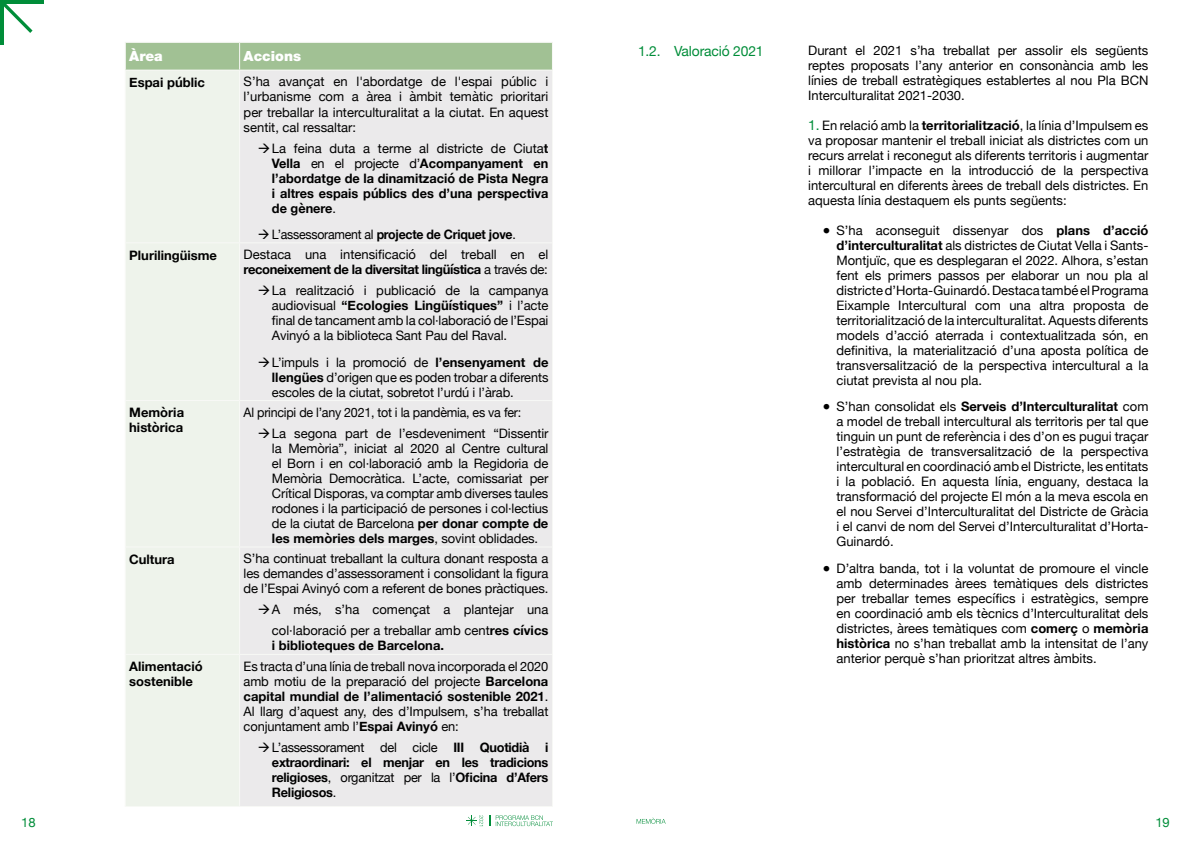
<style>
.page{position:relative;width:1191px;height:842px;background:#fff}
.page>*{position:absolute;margin:0;border:0;box-sizing:border-box;transform-origin:0 0}
.t1{font:14px "Helvetica Neue";letter-spacing:-.01em;color:#008d39}
.t2{font:900 14px "Helvetica Neue LT Std";color:#fff}
.t3{font:13px/15px "Helvetica Neue";color:#000;text-align:justify}
.t4{font:700 13px/15px "Helvetica Neue";color:#000;text-align:justify}
.t5{font:13px/21px "Helvetica Neue";color:#000;scale:.96 1}
.t6{font:700 13px "Helvetica Neue";letter-spacing:-.02em;color:#000;scale:.95 1}
.t7{font:13px "Helvetica Neue";color:#008d39}
.s1{font-weight:400}
.s2{font-weight:700}
.s3{font-size:14px;color:#008d39}
</style>
<div class="page">
<svg style="left:496px;top:815px;width:57px;height:11px"></svg>
<svg style="left:466px;top:815px;width:17px;height:11px"></svg>
<svg style="left:636px;top:818px;width:29px;height:6px"></svg>
<hr style="left:0;top:0;width:4px;height:44px;background:#008d39">
<hr style="left:0;top:0;width:44px;height:4px;background:#008d39">
<svg style="left:4px;top:4px;width:29px;height:29px"></svg>
<div style="left:126px;top:71px;width:113px;height:735px;background:#eef3eb"></div>
<div style="left:240px;top:71px;width:312px;height:735px;background:#ebeaeb"></div>
<svg style="left:125px;top:42px;width:428px;height:28px;background:#a5c399"></svg>
<hr style="left:125px;top:70px;width:115px;height:1px;background:#f8f9f6">
<hr style="left:125px;top:71px;width:1px;height:171px;background:#f8f9f6">
<hr style="left:240px;top:70px;width:313px;height:1px;background:#f8f9f6">
<hr style="left:239px;top:71px;width:1px;height:171px;background:#f8f9f6">
<hr style="left:552px;top:71px;width:1px;height:171px;background:#f8f9f6">
<hr style="left:125px;top:242px;width:115px;height:1px;background:#f8f9f6">
<hr style="left:125px;top:243px;width:1px;height:157px;background:#f8f9f6">
<hr style="left:240px;top:242px;width:313px;height:1px;background:#f8f9f6">
<hr style="left:239px;top:243px;width:1px;height:157px;background:#f8f9f6">
<hr style="left:552px;top:243px;width:1px;height:157px;background:#f8f9f6">
<hr style="left:125px;top:400px;width:115px;height:1px;background:#f8f9f6">
<hr style="left:125px;top:401px;width:1px;height:145px;background:#f8f9f6">
<hr style="left:240px;top:400px;width:313px;height:1px;background:#f8f9f6">
<hr style="left:239px;top:401px;width:1px;height:145px;background:#f8f9f6">
<hr style="left:552px;top:401px;width:1px;height:145px;background:#f8f9f6">
<hr style="left:125px;top:546px;width:115px;height:1px;background:#f8f9f6">
<hr style="left:125px;top:547px;width:1px;height:107px;background:#f8f9f6">
<hr style="left:240px;top:546px;width:313px;height:1px;background:#f8f9f6">
<hr style="left:239px;top:547px;width:1px;height:107px;background:#f8f9f6">
<hr style="left:552px;top:547px;width:1px;height:107px;background:#f8f9f6">
<hr style="left:125px;top:654px;width:115px;height:1px;background:#f8f9f6">
<hr style="left:125px;top:655px;width:1px;height:151px;background:#f8f9f6">
<hr style="left:240px;top:654px;width:313px;height:1px;background:#f8f9f6">
<hr style="left:239px;top:655px;width:1px;height:151px;background:#f8f9f6">
<hr style="left:552px;top:655px;width:1px;height:151px;background:#f8f9f6">
<hr style="left:125px;top:806px;width:115px;height:1px;background:#f8f9f6">
<hr style="left:240px;top:806px;width:313px;height:1px;background:#f8f9f6">
<svg style="left:259px;top:143px;width:10px;height:9px"></svg>
<svg style="left:259px;top:229px;width:10px;height:10px"></svg>
<svg style="left:259px;top:286px;width:10px;height:9px"></svg>
<svg style="left:259px;top:357px;width:10px;height:10px"></svg>
<svg style="left:259px;top:428px;width:10px;height:10px"></svg>
<svg style="left:259px;top:605px;width:10px;height:9px"></svg>
<svg style="left:259px;top:742px;width:10px;height:10px"></svg>
<p class="t2" style="left:129px;top:48px;width:35px">Àrea</p>
<p class="t2" style="left:244px;top:48px;width:59px">Accions</p>
<p class="t4" style="left:129px;top:75px;width:77px">Espai públic</p>
<p class="t3" style="left:244px;top:75px;width:306px">S’ha avançat en l'abordatge de l'espai públic i l’urbanisme com a àrea i àmbit temàtic prioritari per treballar la interculturalitat a la ciutat. En aquest sentit, cal ressaltar:</p>
<p class="t4" style="left:272px;top:141px;width:278px"><span class="s1">La feina duta a terme al districte de Ciuta</span>t Vella <span class="s1">en el projecte d’</span>Acompanyament en l’abordatge de la dinamització de Pista Negra i altres espais públics des d’una perspectiva de gènere<span class="s1">.</span></p>
<p class="t6" style="left:272px;top:224px;width:258px"><span class="s1">L’assessorament al</span> projecte de Criquet jove<span class="s1">.</span></p>
<p class="t4" style="left:129px;top:248px;width:89px">Plurilingüisme</p>
<p class="t3" style="left:244px;top:248px;width:306px">Destaca una intensificació del treball en el <span class="s2">reconeixement de la diversitat lingüística</span> a través de:</p>
<p class="t3" style="left:272px;top:284px;width:278px">La realització i publicació de la campanya audiovisual <span class="s2">“Ecologies Lingüístiques”</span> i l’acte final de tancament amb la col·laboració de l’Espai Avinyó a la biblioteca Sant Pau del Raval.</p>
<p class="t3" style="left:272px;top:355px;width:278px">L’impuls i la promoció de <span class="s2">l’ensenyament de llengües</span> d’origen que es poden trobar a diferents escoles de la ciutat, sobretot l’urdú i l’àrab.</p>
<p class="t4" style="left:129px;top:405px;width:56px">Memòria històrica</p>
<p class="t5" style="left:272px;top:403px;width:289px;text-indent:-28px">Al principi de l’any 2021, tot i la pandèmia, es va fer:<br>La segona part de l’esdeveniment “Dissentir</p>
<p class="t3" style="left:272px;top:442px;width:278px">la Memòria”, iniciat al 2020 al Centre cultural el Born i en col·laboració amb la Regidoria de Memòria Democràtica. L’acte, comissariat per Crítical Disporas, va comptar amb diverses taules rodones i la participació de persones i col·lectius de la ciutat de Barcelona <span class="s2">per donar compte de les memòries dels marges</span>, sovint oblidades.</p>
<p class="t4" style="left:129px;top:552px;width:47px">Cultura</p>
<p class="t3" style="left:244px;top:552px;width:306px">S’ha continuat treballant la cultura donant resposta a les demandes d’assessorament i consolidant la figura de l’Espai Avinyó com a referent de bones pràctiques.</p>
<p class="t3" style="left:272px;top:600px;width:278px;line-height:21px">A més, s’ha començat a plantejar una col·laboració per a treballar amb cent<span class="s2">res cívics</span></p>
<p class="t4" style="left:272px;top:639px;width:174px">i biblioteques de Barcelona.</p>
<p class="t4" style="left:129px;top:659px;width:75px">Alimentació sostenible</p>
<p class="t3" style="left:244px;top:659px;width:306px">Es tracta d’una línia de treball nova incorporada el 2020 amb motiu de la preparació del projecte <span class="s2">Barcelona capital mundial de l’alimentació sostenible 2021</span>.<br>Al llarg d’aquest any, des d’Impulsem, s’ha treballat conjuntament amb l’<span class="s2">Espai Avinyó</span> en:</p>
<p class="t4" style="left:272px;top:740px;width:278px"><span class="s1">L’assessorament del cicle</span> III Quotidià i extraordinari: el menjar en les tradicions religioses<span class="s1">, organitzat per la l’</span>Oficina d’Afers Religiosos<span class="s1">.</span></p>
<p class="t1" style="left:638px;top:41px;width:127px">1.2. Valoració 2021</p>
<p class="t3" style="left:808px;top:44px;width:342px">Durant el 2021 s’ha treballat per assolir els següents reptes proposats l’any anterior en consonància amb les línies de treball estratègiques establertes al nou Pla BCN Interculturalitat 2021-2030.</p>
<p class="t3" style="left:808px;top:119px;width:342px"><span class="s3">1.</span> En relació amb la <span class="s2">territorialització</span>, la línia d’Impulsem es va proposar mantenir el treball iniciat als districtes com un recurs arrelat i reconegut als diferents territoris i augmentar i millorar l’impacte en la introducció de la perspectiva intercultural en diferents àrees de treball dels districtes. En aquesta línia destaquem els punts següents:</p>
<p class="t3" style="left:836px;top:224px;width:313px;text-indent:-14px">● S’ha aconseguit dissenyar dos <span class="s2">plans d’acció d’interculturalitat</span> als districtes de Ciutat Vella i Sants-Montjuïc, que es desplegaran el 2022. Alhora, s’estan fent els primers passos per elaborar un nou pla al districte d’Horta-Guinardó. Destaca també el Programa Eixample Intercultural com una altra proposta de territorialització de la interculturalitat. Aquests diferents models d’acció aterrada i contextualitzada són, en definitiva, la materialització d’una aposta política de transversalització de la perspectiva intercultural a la ciutat prevista al nou pla.</p>
<p class="t3" style="left:836px;top:400px;width:313px;text-indent:-14px">● S’han consolidat els <span class="s2">Serveis d’Interculturalitat</span> com a model de treball intercultural als territoris per tal que tinguin un punt de referència i des d’on es pugui traçar l’estratègia de transversalització de la perspectiva intercultural en coordinació amb el Districte, les entitats i la població. En aquesta línia, enguany, destaca la transformació del projecte El món a la meva escola en el nou Servei d’Interculturalitat del Districte de Gràcia i el canvi de nom del Servei d’Interculturalitat d’Horta-Guinardó.</p>
<p class="t3" style="left:836px;top:561px;width:313px;text-indent:-14px">● D’altra banda, tot i la voluntat de promoure el vincle amb determinades àrees temàtiques dels districtes per treballar temes específics i estratègics, sempre en coordinació amb els tècnics d’Interculturalitat dels districtes, àrees temàtiques com <span class="s2">comerç</span> o <span class="s2">memòria històrica</span> no s’han treballat amb la intensitat de l’any anterior perquè s’han prioritzat altres àmbits.</p>
<p class="t7" style="left:21px;top:813px;width:16px">18</p>
<p class="t7" style="left:1155px;top:813px;width:16px">19</p>
</div>
